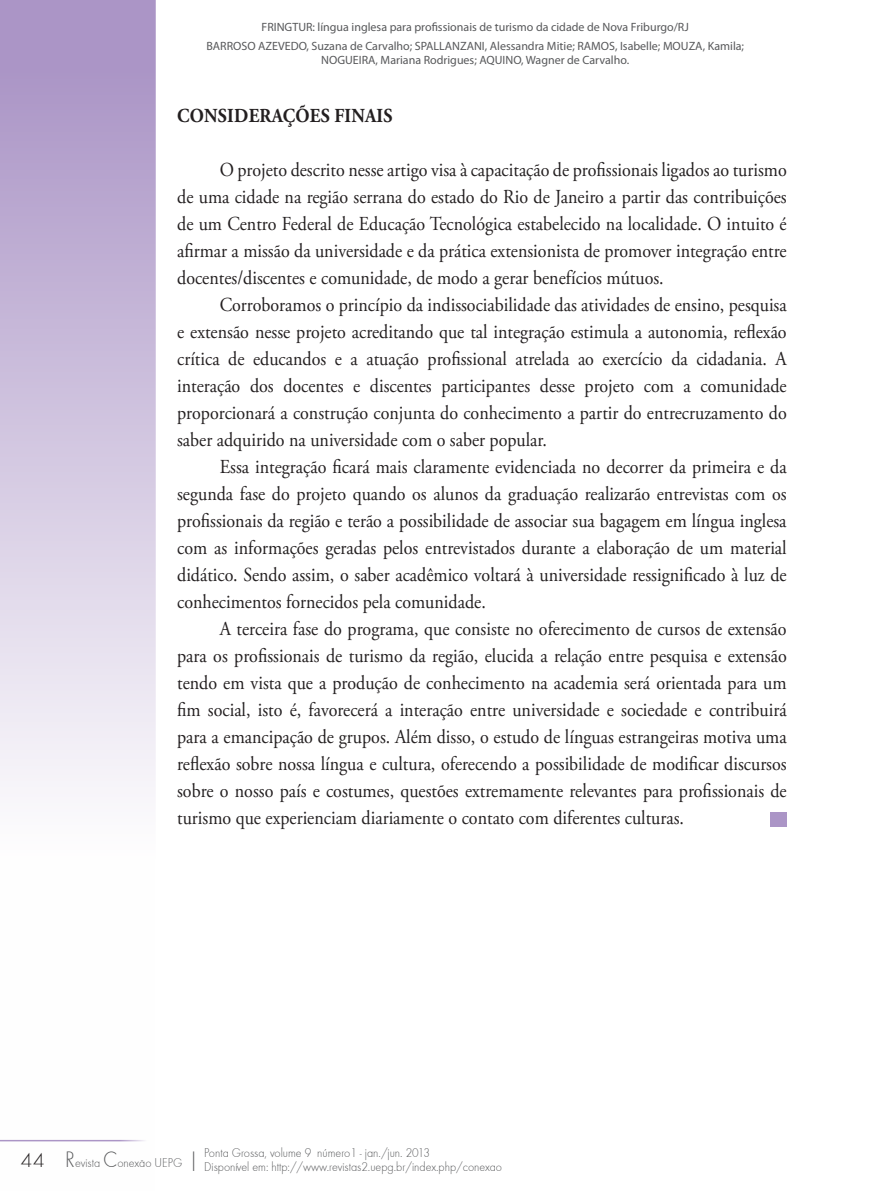
<style>
.page{position:relative;width:893px;height:1191px;background:#fff}
.page>*{position:absolute;margin:0;border:0;box-sizing:border-box;transform-origin:0 0}
.resumo_abstract{font:23.1px "Futura TEE Ligh";color:#57585a;scale:.91 1}
.t1{font:21px "Futura TEE Ligh";color:#231f20}
.Artigo_-_texto{font:19.8px/27px "Adobe Garamond Pro";color:#231f20;text-align:justify;scale:.91 1}
.Artigo_-_subtitulo{font:700 19.8px "Adobe Garamond Pro";letter-spacing:.015em;color:#231f20;scale:.91 1}
.resumo_abstract-2{font:13.2px "Futura TEE Ligh";color:#57585a;scale:.91 1}
.dados_artgo_rodape{font:12px/14.4px "Myriad Pro";color:#57585a;text-align:center}
.s1{font-size:23.1px}
</style>
<div class="page">
<svg style="left:0;top:0;width:156px;height:1142px"></svg>
<hr style="left:0;top:1139px;width:150px;height:2px;background:#ab95c6">
<div style="left:770px;top:812px;width:17px;height:14px;background:#ab95c6"></div>
<p class="dados_artgo_rodape" style="left:262px;top:20px;width:429px">FRINGTUR: língua inglesa para profissionais de turismo da cidade de Nova Friburgo/RJ</p>
<p class="dados_artgo_rodape" style="left:206px;top:38px;width:539px">BARROSO AZEVEDO, Suzana de Carvalho; SPALLANZANI, Alessandra Mitie; RAMOS, Isabelle; MOUZA, Kamila;<br>NOGUEIRA, Mariana Rodrigues; AQUINO, Wagner de Carvalho.</p>
<p class="Artigo_-_subtitulo" style="left:177px;top:104px;width:238px">CONSIDERAÇÕES FINAIS</p>
<p class="Artigo_-_texto" style="left:177px;top:157px;width:671px;text-indent:43px">O projeto descrito nesse artigo visa à capacitação de profissionais ligados ao turismo de uma cidade na região serrana do estado do Rio de Janeiro a partir das contribuições de um Centro Federal de Educação Tecnológica estabelecido na localidade. O intuito é afirmar a missão da universidade e da prática extensionista de promover integração entre docentes/discentes e comunidade, de modo a gerar benefícios mútuos.</p>
<p class="Artigo_-_texto" style="left:177px;top:292px;width:671px;text-indent:43px">Corroboramos o princípio da indissociabilidade das atividades de ensino, pesquisa e extensão nesse projeto acreditando que tal integração estimula a autonomia, reflexão crítica de educandos e a atuação profissional atrelada ao exercício da cidadania. A interação dos docentes e discentes participantes desse projeto com a comunidade proporcionará a construção conjunta do conhecimento a partir do entrecruzamento do saber adquirido na universidade com o saber popular.</p>
<p class="Artigo_-_texto" style="left:177px;top:454px;width:671px;text-indent:43px">Essa integração ficará mais claramente evidenciada no decorrer da primeira e da segunda fase do projeto quando os alunos da graduação realizarão entrevistas com os profissionais da região e terão a possibilidade de associar sua bagagem em língua inglesa com as informações geradas pelos entrevistados durante a elaboração de um material didático. Sendo assim, o saber acadêmico voltará à universidade ressignificado à luz de conhecimentos fornecidos pela comunidade.</p>
<p class="Artigo_-_texto" style="left:177px;top:616px;width:671px;text-indent:43px">A terceira fase do programa, que consiste no oferecimento de cursos de extensão para os profissionais de turismo da região, elucida a relação entre pesquisa e extensão tendo em vista que a produção de conhecimento na academia será orientada para um fim social, isto é, favorecerá a interação entre universidade e sociedade e contribuirá para a emancipação de grupos. Além disso, o estudo de línguas estrangeiras motiva uma reflexão sobre nossa língua e cultura, oferecendo a possibilidade de modificar discursos sobre o nosso país e costumes, questões extremamente relevantes para profissionais de turismo que experienciam diariamente o contato com diferentes culturas.</p>
<p class="resumo_abstract-2" style="left:141px;top:1151px;width:4px">-</p>
<p class="resumo_abstract" style="left:188px;top:1146px;width:13px">|</p>
<p class="resumo_abstract-2" style="left:204px;top:1144px;width:250px">Ponta Grossa, volume 9 número1 - jan./jun. 2013</p>
<p class="t1" style="left:21px;top:1147px;width:25px">44</p>
<p class="resumo_abstract-2" style="left:65px;top:1155px;width:130px"><span class="s1">R</span>evista <span class="s1">C</span>onexao UEPG</p>
<p class="resumo_abstract-2" style="left:204px;top:1159px;width:329px">Disponível em: http://www.revistas2.uepg.br/index.php/conexao</p>
</div>
